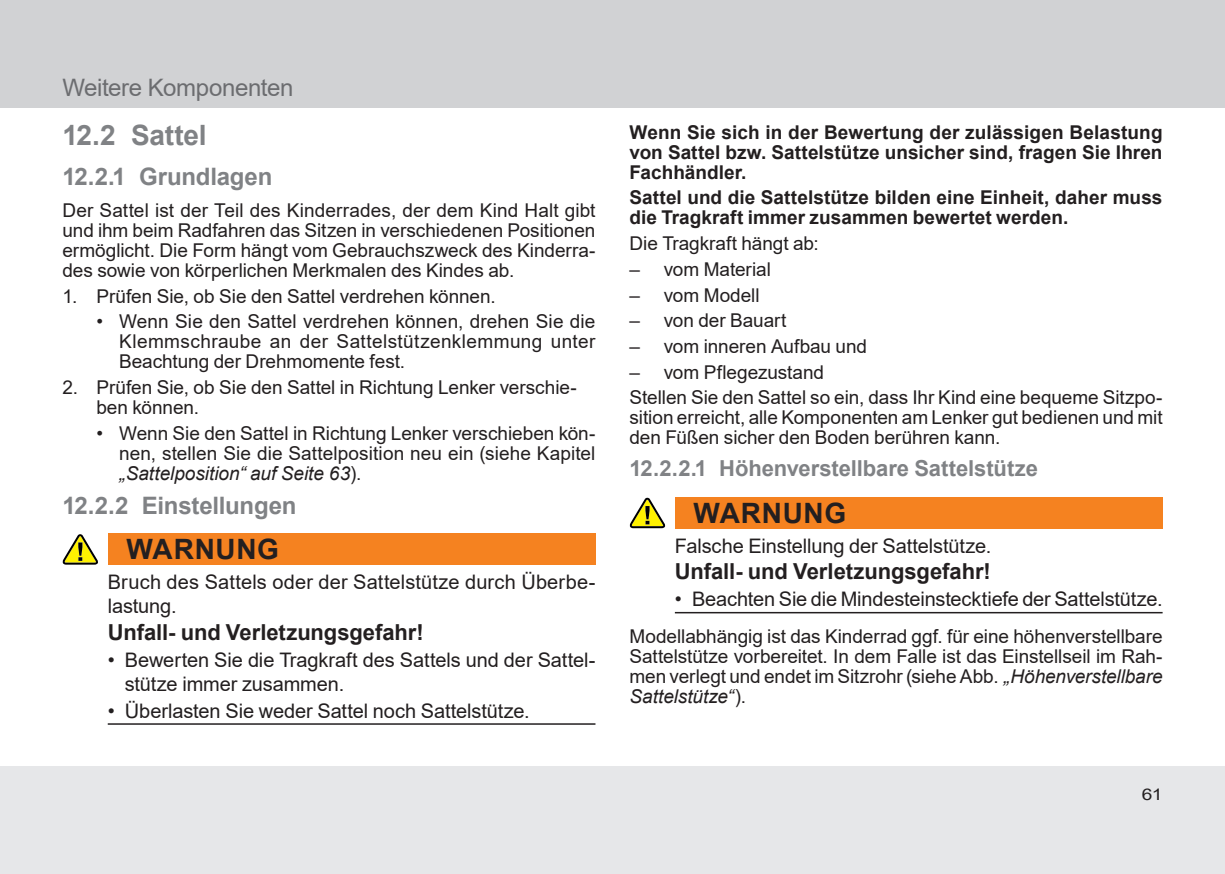
<style>
.page{position:relative;width:1225px;height:874px;background:#fff}
.page>*{position:absolute;margin:0;border:0;box-sizing:border-box;transform-origin:0 0}
.t1{font:700 28px "Arial";letter-spacing:.025em;color:#231f20}
.t2{font:700 28px "Arial";letter-spacing:-.005em;color:#808285}
.t3{font:700 24px "Arial";letter-spacing:-.01em;color:#808285}
.t4{font:24px "Arial";letter-spacing:-.015em;color:#6c6d70}
.t5{font:700 22px "Arial";color:#231f20}
.t6{font:700 22px "Arial";letter-spacing:-.005em;color:#808285}
.t7{font:20px/24px "Arial";letter-spacing:-.005em;color:#231f20}
.t8{font:19px/20px "Arial";letter-spacing:-.005em;color:#231f20;text-align:justify}
.t9{font:700 19px/20px "Arial";letter-spacing:.005em;color:#231f20;text-align:justify}
.t10{font:16px "Arial";color:#231f20;scale:1.2 1}
.s1{font-style:italic}
</style>
<div class="page">
<div style="left:0;top:765px;width:1225px;height:108px;background:#e6e7e9"></div>
<div style="left:0;top:0;width:1225px;height:108px;background:#d1d2d4"></div>
<div style="left:108px;top:533px;width:487px;height:32px;background:#f58220"></div>
<hr style="left:108px;top:723px;width:487px;height:1px;background:#231f20">
<svg style="left:62px;top:534px;width:36px;height:30px"></svg>
<div style="left:675px;top:496px;width:487px;height:32px;background:#f58220"></div>
<hr style="left:675px;top:611px;width:487px;height:2px;background:#231f20">
<svg style="left:629px;top:497px;width:36px;height:31px"></svg>
<p class="t4" style="left:62px;top:71px;width:232px">Weitere Komponenten</p>
<h1 class="t2" style="left:62px;top:116px;width:146px">12.2 Sattel</h1>
<p class="t3" style="left:62px;top:160px;width:211px">12.2.1 Grundlagen</p>
<p class="t8" style="left:62px;top:200px;width:534px">Der Sattel ist der Teil des Kinderrades, der dem Kind Halt gibt und ihm beim Radfahren das Sitzen in verschiedenen Positionen ermöglicht. Die Form hängt vom Gebrauchszweck des Kinderra&shy;des sowie von körperlichen Merkmalen des Kindes ab.</p>
<p class="t8" style="left:62px;top:285px;width:435px">1. Prüfen Sie, ob Sie den Sattel verdrehen können.</p>
<p class="t8" style="left:119px;top:311px;width:478px;text-indent:-23px">• Wenn Sie den Sattel verdrehen können, drehen Sie die Klemmschraube an der Sattelstützenklemmung unter Beachtung der Drehmomente fest.</p>
<p class="t8" style="left:96px;top:377px;width:482px;text-indent:-34px">2. Prüfen Sie, ob Sie den Sattel in Richtung Lenker verschie&shy;ben können.</p>
<p class="t8" style="left:119px;top:423px;width:478px;text-indent:-23px">• Wenn Sie den Sattel in Richtung Lenker verschieben kön&shy;nen, stellen Sie die Sattelposition neu ein (siehe Kapitel <span class="s1">„Sattelposition“ auf Seite 63</span>).</p>
<p class="t3" style="left:62px;top:488px;width:236px">12.2.2 Einstellungen</p>
<h1 class="t1" style="left:126px;top:529px;width:149px">warnung</h1>
<p class="t7" style="left:108px;top:569px;width:489px">Bruch des Sattels oder der Sattelstütze durch Überbe&shy;lastung.</p>
<p class="t5" style="left:108px;top:616px;width:317px">Unfall- und Verletzungsgefahr!</p>
<p class="t7" style="left:125px;top:647px;width:472px;text-indent:-17px">• Bewerten Sie die Tragkraft des Sattels und der Sattel&shy;stütze immer zusammen.</p>
<p class="t7" style="left:108px;top:698px;width:423px">• Überlasten Sie weder Sattel noch Sattelstütze.</p>
<p class="t9" style="left:629px;top:122px;width:534px">Wenn Sie sich in der Bewertung der zulässigen Belastung von Sattel bzw. Sattelstütze unsicher sind, fragen Sie Ihren Fachhändler.</p>
<p class="t9" style="left:629px;top:188px;width:534px">Sattel und die Sattelstütze bilden eine Einheit, daher muss die Tragkraft immer zusammen bewertet werden.</p>
<p class="t8" style="left:629px;top:233px;width:191px">Die Tragkraft hängt ab:</p>
<p class="t8" style="left:629px;top:259px;width:143px">– vom Material</p>
<p class="t8" style="left:629px;top:284px;width:132px">– vom Modell</p>
<p class="t8" style="left:629px;top:310px;width:158px">– von der Bauart</p>
<p class="t8" style="left:629px;top:336px;width:239px">– vom inneren Aufbau und</p>
<p class="t8" style="left:629px;top:359px;width:534px;line-height:25.6px">– vom Pflegezustand<br>Stellen Sie den Sattel so ein, dass Ihr Kind eine bequeme Sitzpo-</p>
<p class="t8" style="left:629px;top:407px;width:534px">sition erreicht, alle Komponenten am Lenker gut bedienen und mit den Füßen sicher den Boden berühren kann.</p>
<p class="t6" style="left:629px;top:453px;width:410px">12.2.2.1 Höhenverstellbare Sattelstütze</p>
<h1 class="t1" style="left:693px;top:493px;width:149px">warnung</h1>
<p class="t7" style="left:675px;top:533px;width:318px">Falsche Einstellung der Sattelstütze.</p>
<p class="t5" style="left:675px;top:556px;width:317px">Unfall- und Verletzungsgefahr!</p>
<p class="t7" style="left:675px;top:586px;width:489px">• Beachten Sie die Mindesteinstecktiefe der Sattelstütze.</p>
<p class="t8" style="left:629px;top:626px;width:534px">Modellabhängig ist das Kinderrad ggf. für eine höhenverstellbare Sattelstütze vorbereitet. In dem Falle ist das Einstellseil im Rah&shy;men verlegt und endet im Sitzrohr (siehe Abb. <span class="s1">„Höhenverstellbare Sattelstütze“</span>).</p>
<p class="t10" style="left:1141px;top:783px;width:19px">61</p>
</div>
